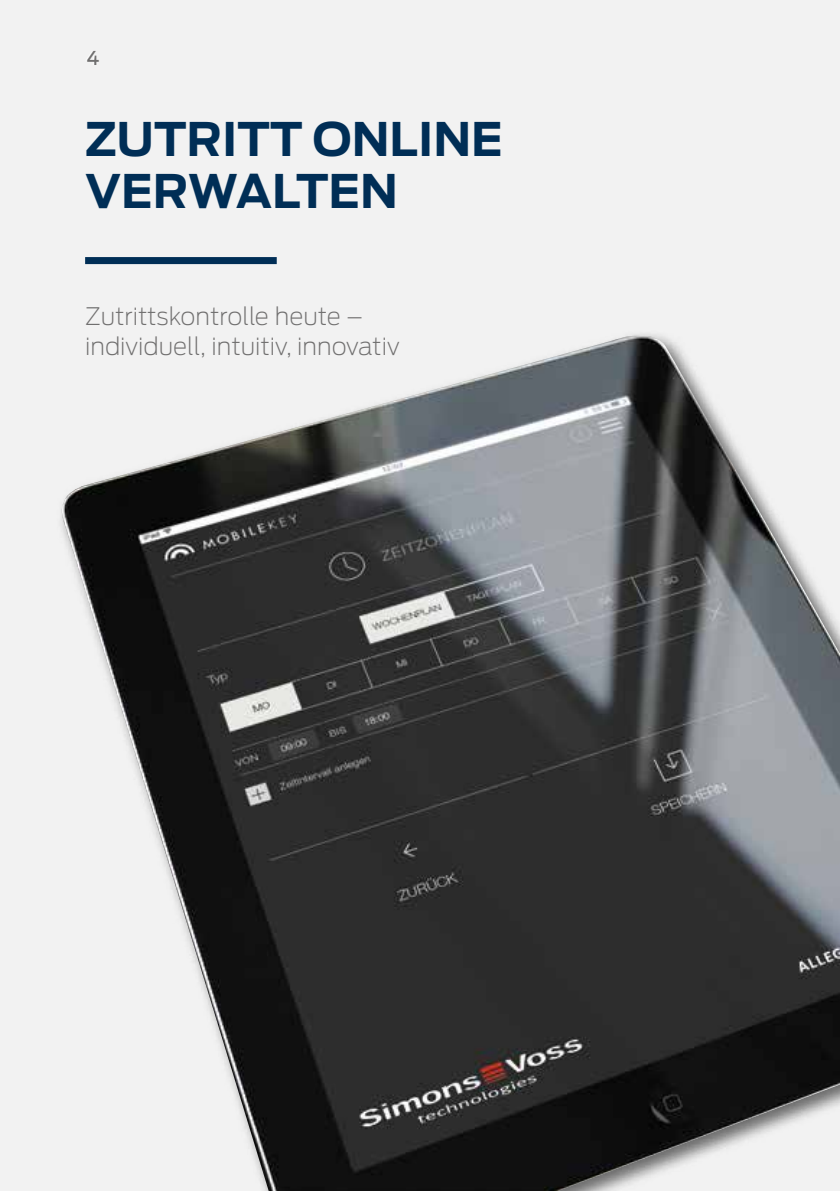
<style>
.page{position:relative;width:840px;height:1191px;background:#fff}
.page>*{position:absolute;margin:0;border:0;box-sizing:border-box;transform-origin:0 0}
.t1{font:700 46px/52px "Antenna";color:#002e56}
.t2{font:200 24px/30px "Antenna";color:#706f6f}
.t3{font:500 19px "Antenna";color:#706f6f}
</style>
<div class="page">
<div style="left:0;top:0;width:839px;height:1191px;background:#f2f2f2"></div>
<img style="left:61px;top:336px;width:778px;height:855px">
<div style="left:85px;top:257px;width:191px;height:7px;background:#002e56"></div>
<p class="t3" style="left:86px;top:45px;width:14px">4</p>
<h1 class="t1" style="left:85px;top:113px;width:419px">ZUTRITT ONLINE<br>VERWALTEN</h1>
<p class="t2" style="left:85px;top:301px;width:316px">Zutrittskontrolle heute – individuell, intuitiv, innovativ</p>
</div>
